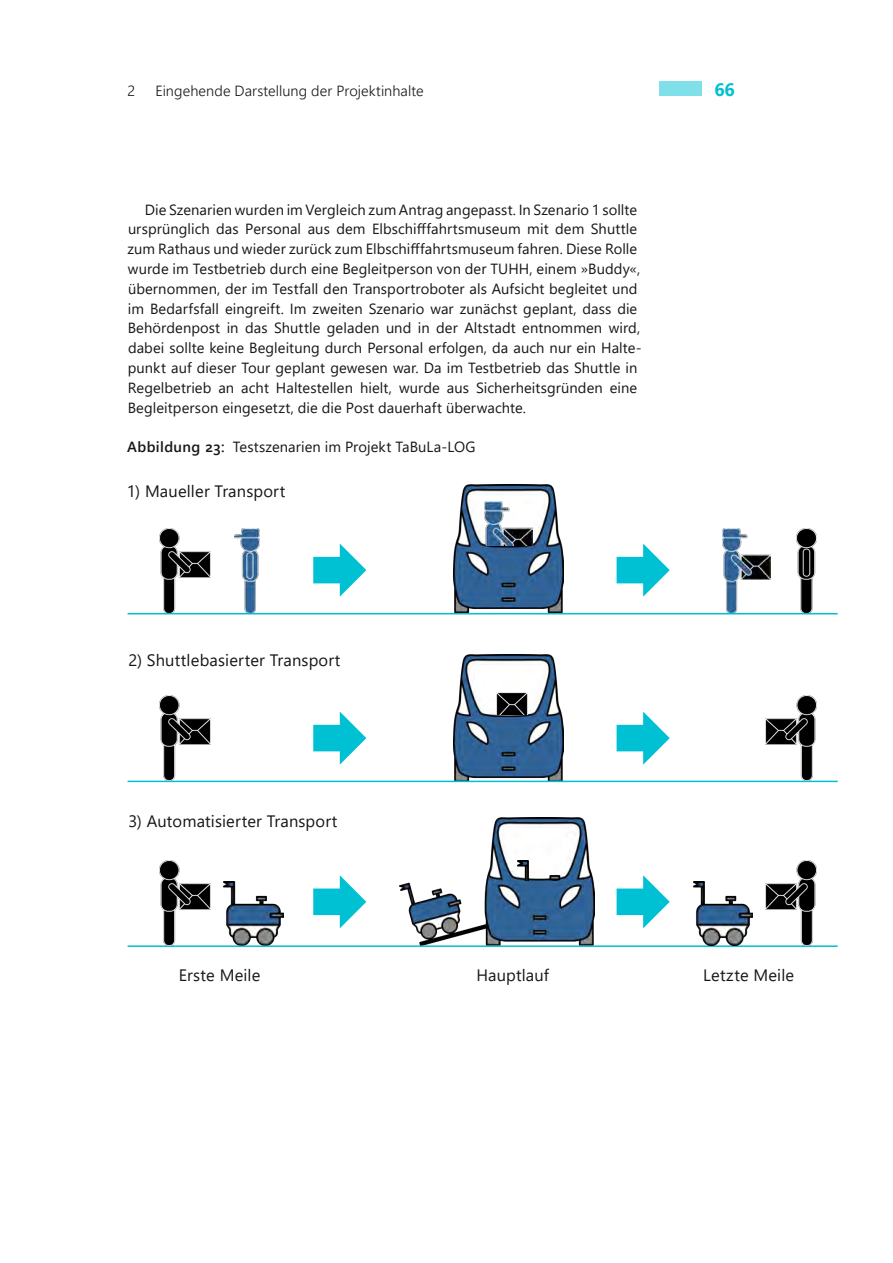
<style>
.page{position:relative;width:893px;height:1263px;background:#fff}
.page>*{position:absolute;margin:0;border:0;box-sizing:border-box;transform-origin:0 0}
.t1{font:700 18px "Segoe UI";color:#00c1d4}
.WP_Untertitel_Seite3{font:16.5px "Segoe UI";letter-spacing:.01em;color:#181716}
.WP_Fliesstext{font:14.7px/19.8px "Segoe UI";letter-spacing:.005em;color:#181716}
.t2{font:300 14.7px "Segoe UI";letter-spacing:.005em;color:#181716}
.s1{font-weight:600}
</style>
<div class="page">
<div style="left:659px;top:81px;width:43px;height:15px;background:#80e0ea"></div>
<img style="left:234px;top:529px;width:25px;height:84px">
<img style="left:159px;top:529px;width:51px;height:84px">
<img style="left:796px;top:529px;width:20px;height:84px">
<img style="left:224px;top:882px;width:59px;height:63px">
<img style="left:400px;top:818px;width:194px;height:127px">
<img style="left:454px;top:485px;width:109px;height:127px">
<img style="left:454px;top:654px;width:109px;height:127px">
<img style="left:485px;top:501px;width:47px;height:45px">
<img style="left:497px;top:692px;width:30px;height:22px">
<img style="left:723px;top:529px;width:48px;height:84px">
<hr style="left:128px;top:613px;width:710px;height:1px;background:#00c1d4">
<hr style="left:128px;top:781px;width:710px;height:1px;background:#00c1d4">
<img style="left:159px;top:696px;width:51px;height:85px">
<img style="left:765px;top:696px;width:51px;height:85px">
<hr style="left:128px;top:945px;width:710px;height:2px;background:#00c1d4">
<img style="left:159px;top:860px;width:51px;height:85px">
<img style="left:693px;top:882px;width:59px;height:63px">
<img style="left:765px;top:860px;width:51px;height:85px">
<svg style="left:617px;top:544px;width:53px;height:53px"></svg>
<svg style="left:617px;top:711px;width:53px;height:54px"></svg>
<svg style="left:617px;top:875px;width:53px;height:53px"></svg>
<svg style="left:313px;top:544px;width:53px;height:53px"></svg>
<svg style="left:313px;top:711px;width:53px;height:54px"></svg>
<svg style="left:313px;top:875px;width:53px;height:53px"></svg>
<img style="left:517px;top:860px;width:59px;height:20px">
<p class="t2" style="left:128px;top:77px;width:9px">2</p>
<p class="t2" style="left:155px;top:77px;width:270px">Eingehende Darstellung der Projektinhalte</p>
<p class="t1" style="left:714px;top:72px;width:22px">66</p>
<p class="WP_Fliesstext" style="left:127px;top:198px;width:516px;text-indent:17px">Die Szenarien wurden im Vergleich zum Antrag angepasst. In Szenario 1 sollte ursprünglich das Personal aus dem Elbschifffahrtsmuseum mit dem Shuttle zum Rathaus und wieder zurück zum Elbschifffahrtsmuseum fahren. Diese Rolle wurde im Testbetrieb durch eine Begleitperson von der TUHH, einem »Buddy«, übernommen, der im Testfall den Transportroboter als Aufsicht begleitet und im Bedarfsfall eingreift. Im zweiten Szenario war zunächst geplant, dass die Behördenpost in das Shuttle geladen und in der Altstadt entnommen wird, dabei sollte keine Begleitung durch Personal erfolgen, da auch nur ein Halte&shy;punkt auf dieser Tour geplant gewesen war. Da im Testbetrieb das Shuttle in Regelbetrieb an acht Haltestellen hielt, wurde aus Sicherheitsgründen eine Begleitperson eingesetzt, die die Post dauerhaft überwachte.</p>
<p class="WP_Fliesstext" style="left:127px;top:436px;width:350px"><span class="s1">Abbildung 23:</span> Testszenarien im Projekt TaBuLa-LOG</p>
<h1 class="WP_Untertitel_Seite3" style="left:127px;top:475px;width:160px">1) Maueller Transport</h1>
<h1 class="WP_Untertitel_Seite3" style="left:128px;top:645px;width:214px">2) Shuttlebasierter Transport</h1>
<h1 class="WP_Untertitel_Seite3" style="left:128px;top:806px;width:211px">3) Automatisierter Transport</h1>
<h1 class="WP_Untertitel_Seite3" style="left:179px;top:959px;width:83px">Erste Meile</h1>
<h1 class="WP_Untertitel_Seite3" style="left:476px;top:959px;width:74px">Hauptlauf</h1>
<h1 class="WP_Untertitel_Seite3" style="left:703px;top:959px;width:92px">Letzte Meile</h1>
</div>
